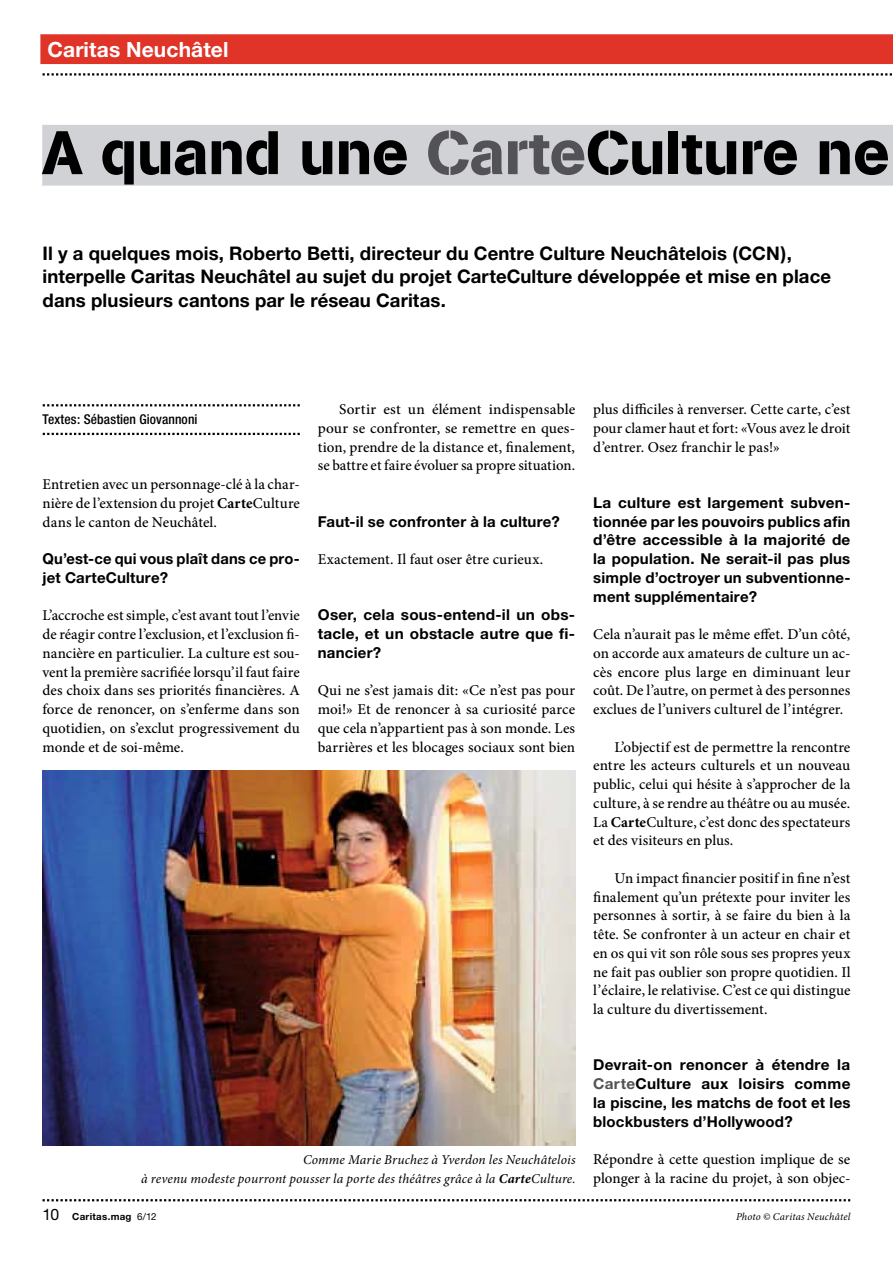
<style>
.page{position:relative;width:893px;height:1263px;background:#fff}
.page>*{position:absolute;margin:0;border:0;box-sizing:border-box;transform-origin:0 0}
.t1{font:60.75px "AG Book Stencil";letter-spacing:-.005em;color:#000}
.t2{font:700 21px "Helvetica Neue";letter-spacing:.005em;color:#fff}
.t3{font:700 18.75px/23.4px "Helvetica Neue";letter-spacing:.005em;color:#000}
.t4{font:500 15px/18.8px "Minion Pro";color:#000;text-align:justify}
.t5{font:700 15px/18.8px "Helvetica Neue";letter-spacing:.015em;color:#000;text-align:justify}
.t6{font:italic 13.5px/18.8px "Minion Pro";letter-spacing:.01em;color:#000;text-align:right}
.t7{font:500 condensed 13.5px "Helvetica Neue";letter-spacing:.01em;color:#000}
.t8{font:italic 10.5px "Minion Pro";letter-spacing:.015em;color:#000}
.t9{font:700 9.75px "Helvetica Neue";letter-spacing:.03em;color:#000}
.s1{color:#535256}
.s2{font-weight:700}
.s3{font-weight:400;font-size:15.75px}
.s4{font-weight:400}
</style>
<div class="page">
<svg style="left:43px;top:1199px;width:807px;height:2px"></svg>
<img style="left:43px;top:770px;width:532px;height:375px">
<div style="left:40px;top:34px;width:853px;height:30px;background:#e03428"></div>
<svg style="left:43px;top:73px;width:849px;height:3px"></svg>
<div style="left:42px;top:125px;width:851px;height:61px;background:#d0d2d6"></div>
<svg style="left:43px;top:404px;width:257px;height:2px"></svg>
<svg style="left:43px;top:433px;width:257px;height:2px"></svg>
<h2 class="t2" style="left:48px;top:42px;width:182px">Caritas Neuchâtel</h2>
<h1 class="t1" style="left:42px;top:131px;width:849px">A quand une <span class="s1">Carte</span>Culture ne</h1>
<p class="t3" style="left:43px;top:243px;width:790px">Il y a quelques mois, Roberto Betti, directeur du Centre Culture Neuchâtelois (CCN), interpelle Caritas Neuchâtel au sujet du projet CarteCulture développée et mise en place dans plusieurs cantons par le réseau Caritas.</p>
<p class="t7" style="left:43px;top:414px;width:157px">Textes: Sébastien Giovannoni</p>
<p class="t4" style="left:43px;top:476px;width:259px">Entretien avec un personnage-clé à la char&shy;nière de l’extension du projet <span class="s2">Carte</span>Culture dans le canton de Neuchâtel.</p>
<p class="t5" style="left:43px;top:551px;width:259px">Qu’est-ce qui vous plaît dans ce pro&shy;jet CarteCulture?</p>
<p class="t4" style="left:43px;top:607px;width:259px">L’accroche est simple, c’est avant tout l’envie de réagir contre l’exclusion, et l’exclusion fi&shy;nancière en particulier. La culture est sou&shy;vent la première sacrifiée lorsqu’il faut faire des choix dans ses priorités financières. A force de renoncer, on s’enferme dans son quotidien, on s’exclut progressivement du monde et de soi-même.</p>
<p class="t4" style="left:318px;top:401px;width:259px;text-indent:21px">Sortir est un élément indispensable pour se confronter, se remettre en ques&shy;tion, prendre de la distance et, finalement, se battre et faire évoluer sa propre situation.</p>
<p class="t5" style="left:318px;top:513px;width:244px">Faut-il se confronter à la culture?</p>
<p class="t4" style="left:318px;top:551px;width:227px">Exactement. Il faut oser être curieux.</p>
<p class="t5" style="left:318px;top:607px;width:259px">Oser, cela sous-entend-il un obs&shy;tacle, et un obstacle autre que fi&shy;nancier?</p>
<p class="t4" style="left:318px;top:682px;width:259px">Qui ne s’est jamais dit: «Ce n’est pas pour moi!» Et de renoncer à sa curiosité parce que cela n’appartient pas à son monde. Les barrières et les blocages sociaux sont bien</p>
<p class="t4" style="left:593px;top:401px;width:259px">plus difficiles à renverser. Cette carte, c’est pour clamer haut et fort: «Vous avez le droit d’entrer. Osez franchir le pas!»</p>
<p class="t5" style="left:593px;top:494px;width:259px">La culture est largement subven&shy;tionnée par les pouvoirs publics afin d’être accessible à la majorité de la population. Ne serait-il pas plus simple d’octroyer un subventionne&shy;ment supplémentaire?</p>
<p class="t4" style="left:593px;top:626px;width:259px">Cela n’aurait pas le même effet. D’un côté, on accorde aux amateurs de culture un ac&shy;cès encore plus large en diminuant leur coût. De l’autre, on permet à des personnes exclues de l’univers culturel de l’intégrer.</p>
<p class="t4" style="left:593px;top:739px;width:259px;text-indent:21px">L’objectif est de permettre la rencontre entre les acteurs culturels et un nouveau public, celui qui hésite à s’approcher de la culture, à se rendre au théâtre ou au musée.<br>La <span class="s2">Carte</span>Culture, c’est donc des spectateurs et des visiteurs en plus.</p>
<p class="t4" style="left:593px;top:870px;width:259px;text-indent:21px">Un impact financier positif in fine n’est finalement qu’un prétexte pour inviter les personnes à sortir, à se faire du bien à la tête. Se confronter à un acteur en chair et en os qui vit son rôle sous ses propres yeux ne fait pas oublier son propre quotidien. Il l’éclaire, le relativise. C’est ce qui distingue la culture du divertissement.</p>
<p class="t6" style="left:141px;top:1152px;width:436px">Comme Marie Bruchez à Yverdon les Neuchâtelois<br>à revenu modeste pourront pousser la porte des théâtres grâce à la <span class="s2">Carte</span>Culture.</p>
<p class="t9" style="left:43px;top:1213px;width:116px"><span class="s3">10</span> Caritas.mag <span class="s4">6/12</span></p>
<p class="t5" style="left:593px;top:1057px;width:259px">Devrait-on renoncer à étendre la <span class="s1">Carte</span>Culture aux loisirs comme la piscine, les matchs de foot et les blockbusters d’Hollywood?</p>
<p class="t4" style="left:593px;top:1151px;width:259px">Répondre à cette question implique de se plonger à la racine du projet, à son objec-</p>
<p class="t8" style="left:736px;top:1213px;width:116px">Photo © Caritas Neuchâtel</p>
</div>
